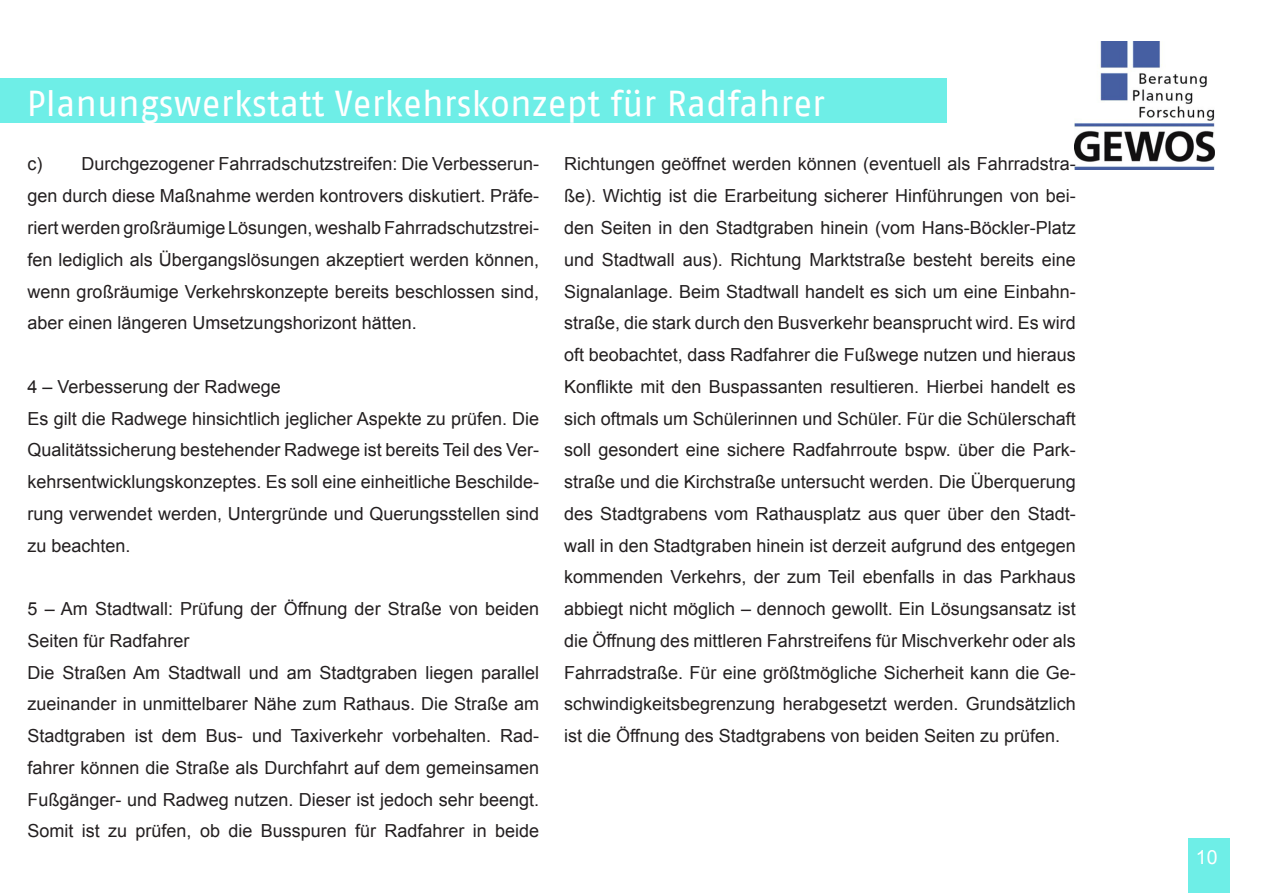
<style>
.page{position:relative;width:1263px;height:893px;background:#fff}
.page>*{position:absolute;margin:0;border:0;box-sizing:border-box;transform-origin:0 0}
.t1{font:36px "Fago No";color:#fff}
.t2{font:19.5px "Arial";color:#fff}
.t3{font:18px/31.8px "Arial";color:#231f20;text-align:justify}
</style>
<div class="page">
<img style="left:1074px;top:42px;width:141px;height:127px">
<div style="left:1189px;top:839px;width:41px;height:54px;background:#6eeee7"></div>
<div style="left:0;top:79px;width:947px;height:44px;background:#6eeee7"></div>
<p class="t1" style="left:27px;top:83px;width:800px">Planungswerkstatt Verkehrskonzept für Radfahrer</p>
<p class="t3" style="left:28px;top:148px;width:513px">c) Durchgezogener Fahrradschutzstreifen: Die Verbesserun&shy;gen durch diese Maßnahme werden kontrovers diskutiert. Präfe&shy;riert werden großräumige Lösungen, weshalb Fahrradschutzstrei&shy;fen lediglich als Übergangslösungen akzeptiert werden können, wenn großräumige Verkehrskonzepte bereits beschlossen sind, aber einen längeren Umsetzungshorizont hätten.</p>
<p class="t3" style="left:28px;top:371px;width:255px">4 – Verbesserung der Radwege</p>
<p class="t3" style="left:28px;top:402px;width:513px">Es gilt die Radwege hinsichtlich jeglicher Aspekte zu prüfen. Die Qualitätssicherung bestehender Radwege ist bereits Teil des Ver&shy;kehrsentwicklungskonzeptes. Es soll eine einheitliche Beschilde&shy;rung verwendet werden, Untergründe und Querungsstellen sind zu beachten.</p>
<p class="t3" style="left:28px;top:593px;width:513px">5 – Am Stadtwall: Prüfung der Öffnung der Straße von beiden<br>Seiten für Radfahrer</p>
<p class="t3" style="left:28px;top:657px;width:513px">Die Straßen Am Stadtwall und am Stadtgraben liegen parallel zueinander in unmittelbarer Nähe zum Rathaus. Die Straße am Stadtgraben ist dem Bus- und Taxiverkehr vorbehalten. Rad&shy;fahrer können die Straße als Durchfahrt auf dem gemeinsamen Fußgänger- und Radweg nutzen. Dieser ist jedoch sehr beengt.<br>Somit ist zu prüfen, ob die Busspuren für Radfahrer in beide</p>
<p class="t3" style="left:564px;top:148px;width:513px">Richtungen geöffnet werden können (eventuell als Fahrradstra&shy;ße). Wichtig ist die Erarbeitung sicherer Hinführungen von bei&shy;den Seiten in den Stadtgraben hinein (vom Hans-Böckler-Platz und Stadtwall aus). Richtung Marktstraße besteht bereits eine Signalanlage. Beim Stadtwall handelt es sich um eine Einbahn&shy;straße, die stark durch den Busverkehr beansprucht wird. Es wird oft beobachtet, dass Radfahrer die Fußwege nutzen und hieraus Konflikte mit den Buspassanten resultieren. Hierbei handelt es sich oftmals um Schülerinnen und Schüler. Für die Schülerschaft soll gesondert eine sichere Radfahrroute bspw. über die Park&shy;straße und die Kirchstraße untersucht werden. Die Überquerung des Stadtgrabens vom Rathausplatz aus quer über den Stadt&shy;wall in den Stadtgraben hinein ist derzeit aufgrund des entgegen kommenden Verkehrs, der zum Teil ebenfalls in das Parkhaus abbiegt nicht möglich – dennoch gewollt. Ein Lösungsansatz ist die Öffnung des mittleren Fahrstreifens für Mischverkehr oder als Fahrradstraße. Für eine größtmögliche Sicherheit kann die Ge&shy;schwindigkeitsbegrenzung herabgesetzt werden. Grundsätzlich ist die Öffnung des Stadtgrabens von beiden Seiten zu prüfen.</p>
<p class="t2" style="left:1196px;top:844px;width:23px">10</p>
</div>
